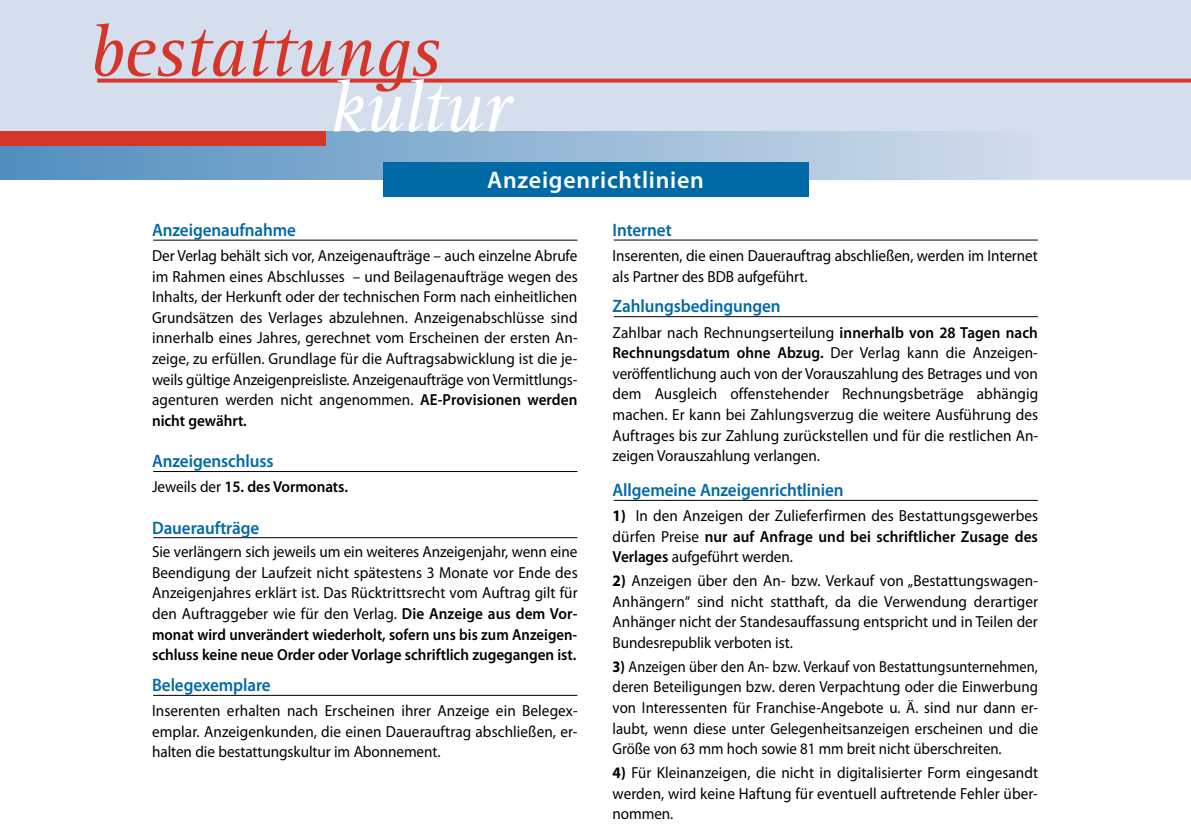
<style>
.page{position:relative;width:1191px;height:840px;background:#fff}
.page>*{position:absolute;margin:0;border:0;box-sizing:border-box;transform-origin:0 0}
.t1{font:italic 75.2px "Rotis Serif";color:#d63629}
.t2{font:italic 75.2px "Rotis Serif";letter-spacing:-.025em;color:#fff}
.t3{font:600 24px "Myriad Pro";letter-spacing:.03em;color:#fff}
.t4{font:600 18px "Myriad Pro";letter-spacing:-.005em;color:#006aa7;scale:.95 1}
.t5{font:16px/20.6px "Myriad Pro";letter-spacing:-.005em;color:#000;text-align:justify;scale:.95 1}
.t6{font:16px/20.6px "Myriad Pro";letter-spacing:-.005em;color:#000;text-align:justify;scale:.9 1}
.t7{font:16px/20.6px "Myriad Pro";letter-spacing:-.005em;color:#000;text-align:justify;scale:.93 1}
.t8{font:600 16px "Myriad Pro";letter-spacing:-.005em;color:#000;scale:.95 1}
.s1{font-weight:600}
.s2{font-weight:400}
.s3{font-weight:700}
</style>
<div class="page">
<div style="left:0;top:0;width:1191px;height:180px;background:#d4deec"></div>
<div style="left:0;top:131px;width:1032px;height:49px;background:linear-gradient(to right,#508ebf,#d2ddeb)"></div>
<svg style="left:97px;top:79px;width:1094px;height:4px;background:#d5463c"></svg>
<div style="left:0;top:132px;width:325px;height:14px;background:#d63629"></div>
<hr style="left:153px;top:239px;width:424px;height:1px;background:#000">
<hr style="left:153px;top:471px;width:424px;height:1px;background:#000">
<hr style="left:153px;top:537px;width:424px;height:1px;background:#000">
<hr style="left:153px;top:694px;width:424px;height:1px;background:#000">
<hr style="left:613px;top:239px;width:425px;height:1px;background:#000">
<hr style="left:613px;top:316px;width:425px;height:1px;background:#000">
<hr style="left:613px;top:499px;width:425px;height:1px;background:#000">
<div style="left:383px;top:163px;width:425px;height:34px;background:#006aa7"></div>
<h1 class="t1" style="left:90px;top:9px;width:352px">bestattungs</h1>
<h1 class="t2" style="left:328px;top:64px;width:183px">kultur</h1>
<h2 class="t3" style="left:487px;top:166px;width:218px">Anzeigenrichtlinien</h2>
<p class="t4" style="left:152px;top:220px;width:153px">Anzeigenaufnahme</p>
<p class="t5" style="left:152px;top:245px;width:449px">Der Verlag behält sich vor, Anzeigenaufträge – auch einzelne Abrufe im Rahmen eines Abschlusses – und Beilagenaufträge wegen des Inhalts, der Herkunft oder der technischen Form nach einheitlichen Grundsätzen des Verlages abzulehnen. Anzeigenabschlüsse sind innerhalb eines Jahres, gerechnet vom Erscheinen der ersten An&shy;zeige, zu erfüllen. Grundlage für die Auftragsabwicklung ist die je&shy;weils gültige Anzeigenpreisliste. Anzeigenaufträge von Vermittlungs&shy;agenturen werden nicht angenommen. <span class="s1">AE-Provisionen werden nicht gewährt.</span></p>
<p class="t4" style="left:152px;top:451px;width:129px">Anzeigenschluss</p>
<p class="t8" style="left:152px;top:478px;width:208px"><span class="s2">Jeweils der</span> 15. des Vormonats.</p>
<p class="t4" style="left:152px;top:517px;width:114px">Daueraufträge</p>
<p class="t5" style="left:152px;top:541px;width:449px">Sie verlängern sich jeweils um ein weiteres Anzeigenjahr, wenn eine Beendigung der Laufzeit nicht spätestens 3 Monate vor Ende des Anzeigenjahres erklärt ist. Das Rücktrittsrecht vom Auftrag gilt für den Auftraggeber wie für den Verlag. <span class="s1">Die Anzeige aus dem Vor&shy;monat wird unverändert wiederholt, sofern uns bis zum Anzeigen&shy;schluss keine neue Order oder Vorlage schriftlich zugegangen ist.</span></p>
<p class="t4" style="left:152px;top:674px;width:126px">Belegexemplare</p>
<p class="t5" style="left:152px;top:700px;width:449px">Inserenten erhalten nach Erscheinen ihrer Anzeige ein Belegex&shy;emplar. Anzeigenkunden, die einen Dauerauftrag abschließen, er&shy;halten die bestattungskultur im Abonnement.</p>
<p class="t4" style="left:612px;top:219px;width:64px">Internet</p>
<p class="t5" style="left:612px;top:245px;width:449px">Inserenten, die einen Dauerauftrag abschließen, werden im Internet als Partner des BDB aufgeführt.</p>
<p class="t4" style="left:612px;top:296px;width:178px">Zahlungsbedingungen</p>
<p class="t5" style="left:612px;top:322px;width:449px">Zahlbar nach Rechnungserteilung <span class="s1">innerhalb von 28 Tagen nach Rechnungsdatum ohne Abzug.</span> Der Verlag kann die Anzeigen&shy;veröffentlichung auch von der Vorauszahlung des Betrages und von dem Ausgleich offenstehender Rechnungsbeträge abhängig machen. Er kann bei Zahlungsverzug die weitere Ausführung des Auftrages bis zur Zahlung zurückstellen und für die restlichen An&shy;zeigen Vorauszahlung verlangen.</p>
<p class="t4" style="left:612px;top:480px;width:245px">Allgemeine Anzeigenrichtlinien</p>
<p class="t5" style="left:612px;top:505px;width:449px"><span class="s3">1)</span> In den Anzeigen der Zulieferfirmen des Bestattungsgewerbes dürfen Preise <span class="s1">nur auf Anfrage und bei schriftlicher Zusage des Verlages</span> aufgeführt werden.</p>
<p class="t5" style="left:612px;top:570px;width:449px"><span class="s3">2)</span> Anzeigen über den An- bzw. Verkauf von „Bestattungswagen-Anhängern“ sind nicht statthaft, da die Verwendung derartiger Anhänger nicht der Standesauffassung entspricht und in Teilen der Bundesrepublik verboten ist.</p>
<p class="t6" style="left:612px;top:656px;width:474px"><span class="s3">3)</span> Anzeigen über den An- bzw. Verkauf von Bestattungsunternehmen, deren Beteiligungen bzw. deren Verpachtung oder die Einwerbung von Interessenten für Franchise-Angebote u. Ä. sind nur dann er&shy;laubt, wenn diese unter Gelegenheitsanzeigen erscheinen und die Größe von 63 mm hoch sowie 81 mm breit nicht überschreiten.</p>
<p class="t7" style="left:612px;top:762px;width:459px"><span class="s3">4)</span> Für Kleinanzeigen, die nicht in digitalisierter Form eingesandt werden, wird keine Haftung für eventuell auftretende Fehler über&shy;nommen.</p>
</div>
